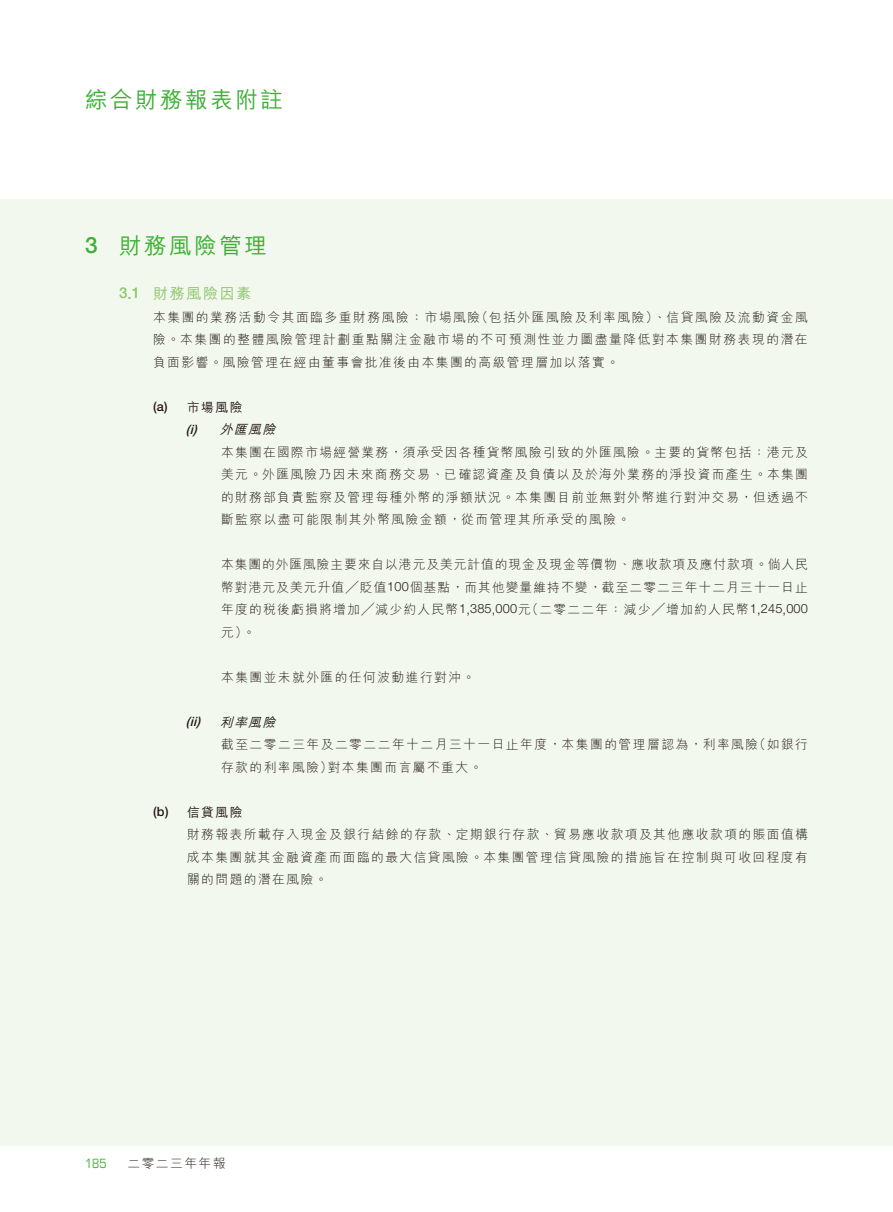
<style>
.page{position:relative;width:893px;height:1212px;background:#fff}
.page>*{position:absolute;margin:0;border:0;box-sizing:border-box;transform-origin:0 0}
.t1{font:500 22.5px "M Hei HK";letter-spacing:.115em;color:#3eaf36}
.t2{font:500 22.5px "Helvetica Neue 65";color:#3eaf36}
.t3{font:500 15px "M Hei HK";letter-spacing:.115em;color:#8dc66d}
.t4{font:500 15px "Helvetica Neue 65";color:#8dc66d}
.t5{font:300 12.75px/22.5px "M Hei HK";letter-spacing:.115em;color:#231916}
.t6{font:300 12.75px/22.5px "M Hei HK";letter-spacing:.08em;color:#231916;text-align:right}
.t7{font:500 12.75px "M Hei HK";letter-spacing:.115em;color:#231916}
.t8{font:italic 500 12.75px "M Hei HK";color:#231916}
.t9{font:italic 500 12.75px "Helvetica Neue 65";color:#231916}
.t10{font:500 12.75px "Helvetica Neue 65";color:#231916}
.t11{font:condensed 12.75px "Eurostile";color:#3eaf36}
.s1{font-family:"Helvetica Neue 45"}
</style>
<div class="page">
<div style="left:0;top:200px;width:893px;height:946px;background:#f2f8ed"></div>
<h1 class="t1" style="left:85px;top:84px;width:199px">綜合財務報表附註</h1>
<h1 class="t2" style="left:85px;top:231px;width:14px">3</h1>
<h1 class="t1" style="left:119px;top:229px;width:149px">財務風險管理</h1>
<p class="t4" style="left:119px;top:284px;width:23px">3.1</p>
<p class="t3" style="left:153px;top:283px;width:100px">財務風險因素</p>
<p class="t5" style="left:153px;top:305px;width:656px">本集團的業務活動令其面臨多重財務風險：市場風險<br>險。本集團的整體風險管理計劃重點關注金融市場的不可預測性並力圖盡量降低對本集團財務表現的潛在負面影響。風險管理在經由董事會批准後由本集團的高級管理層加以落實。</p>
<p class="t7" style="left:187px;top:398px;width:57px">市場風險</p>
<p class="t5" style="left:475px;top:305px;width:334px">（包括外匯風險及利率風險）、信貸風險及流動資金風</p>
<p class="t10" style="left:153px;top:399px;width:16px">a( )</p>
<p class="t10" style="left:153px;top:804px;width:17px">b( )</p>
<p class="t9" style="left:186px;top:422px;width:12px">) i(</p>
<p class="t9" style="left:186px;top:714px;width:16px">i i(</p>
<p class="t9" style="left:196px;top:714px;width:5px">)</p>
<p class="t8" style="left:220px;top:420px;width:61px">外匯風險</p>
<p class="t5" style="left:221px;top:440px;width:588px;text-align:justify">本集團在國際市場經營業務，須承受因各種貨幣風險引致的外匯風險。主要的貨幣包括：港元及美元。外匯風險乃因未來商務交易、已確認資產及負債以及於海外業務的淨投資而產生。本集團的財務部負責監察及管理每種外幣的淨額狀況。本集團目前並無對外幣進行對沖交易，但透過不斷監察以盡可能限制其外幣風險金額，從而管理其所承受的風險。</p>
<p class="t6" style="left:221px;top:553px;width:588px">本集團的外匯風險主要來自以港元及美元計值的現金及現金等價物、應收款項及應付款項。倘人民幣對港元及美元升值╱貶值<span class="s1">100</span>個基點，而其他變量維持不變，截至二零二三年十二月三十一日止（二零二二年：減少╱增加約人民幣<span class="s1">1,245,000</span></p>
<p class="t5" style="left:243px;top:598px;width:290px;text-indent:-22px">年度的稅後虧損將增加╱減少約人民幣<span class="s1">1,385,000</span>元。</p>
<p class="t5" style="left:221px;top:620px;width:28px">元(</p>
<p class="t5" style="left:221px;top:665px;width:256px">本集團並未就外匯的任何波動進行對沖。</p>
<p class="t8" style="left:220px;top:713px;width:61px">利率風險</p>
<p class="t5" style="left:753px;top:733px;width:56px">（如銀行</p>
<p class="t5" style="left:328px;top:733px;width:432px;text-indent:-107px">截至二零二三年及二零二二年十二月三十一日止年度，本集團的管理層認為，利率風險對本集團而言屬不重大。</p>
<p class="t5" style="left:221px;top:755px;width:113px">存款的利率風險）</p>
<p class="t7" style="left:187px;top:803px;width:57px">信貸風險</p>
<p class="t5" style="left:187px;top:823px;width:622px;text-align:justify">財務報表所載存入現金及銀行結餘的存款、定期銀行存款、貿易應收款項及其他應收款項的賬面值構成本集團就其金融資產而面臨的最大信貸風險。本集團管理信貸風險的措施旨在控制與可收回程度有關的問題的潛在風險。</p>
<p class="t11" style="left:85px;top:1155px;width:23px">185</p>
<p class="t5" style="left:128px;top:1152px;width:99px">二零二三年年報</p>
</div>
